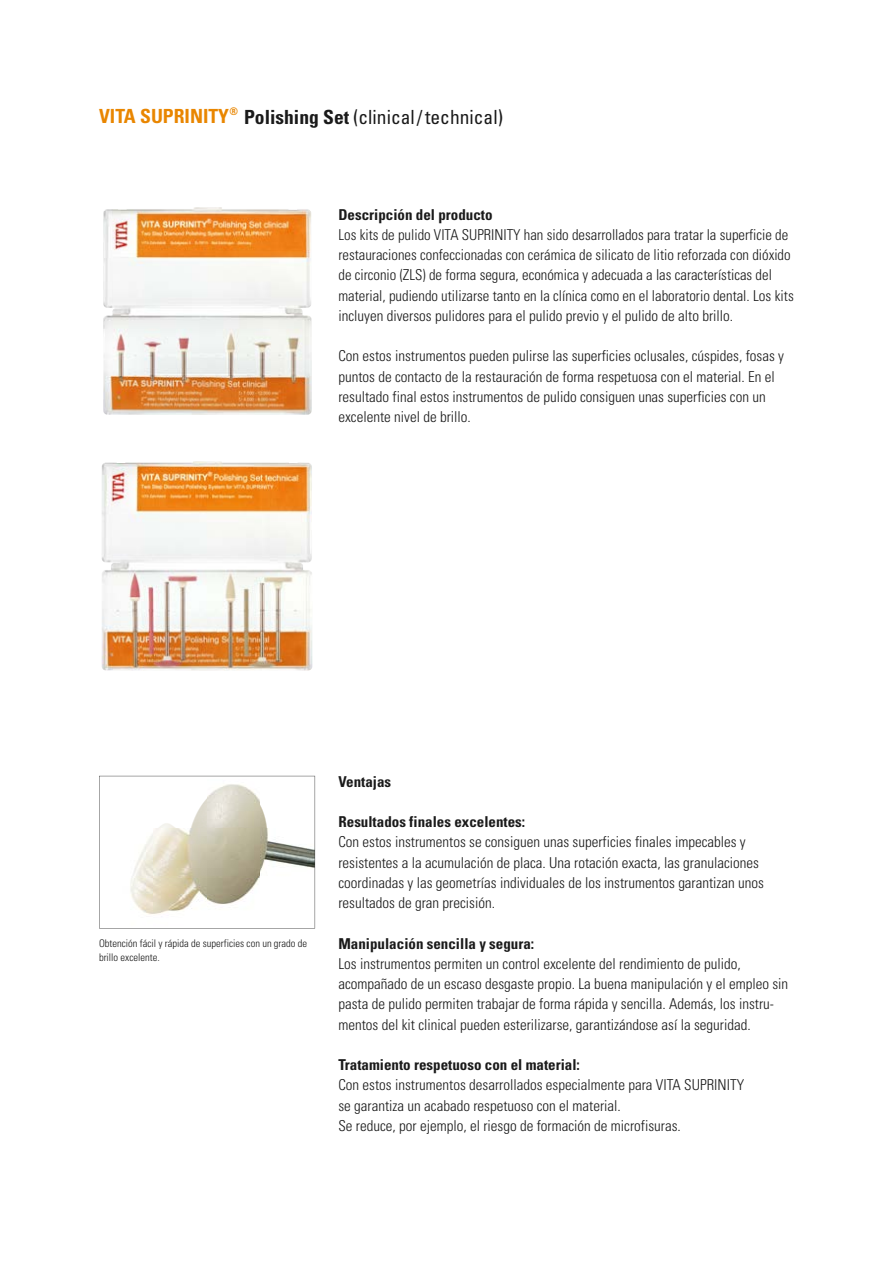
<style>
.page{position:relative;width:893px;height:1263px;background:#fff}
.page>*{position:absolute;margin:0;border:0;box-sizing:border-box;transform-origin:0 0}
.t1{font:condensed 19.5px "Univers";color:#1a1a1a}
.t2{font:300 condensed 15px/20.2px "Univers";color:#1a1a1a}
.t3{font:700 condensed 15px "Univers";color:#1a1a1a}
.t4{font:300 condensed 10.5px/14.7px "Univers";color:#1a1a1a}
.s1{font-weight:700;color:#e98600}
.s2{font-weight:700}
</style>
<div class="page">
<img style="left:102px;top:461px;width:210px;height:209px">
<img style="left:103px;top:207px;width:209px;height:208px">
<svg style="left:99px;top:776px;width:216px;height:152px"></svg>
<h1 class="t1" style="left:99px;top:105px;width:406px"><span class="s1">VITA SUPRINITY</span><sup>®</sup> <span class="s2">Polishing Set</span> (clinical / technical)</h1>
<p class="t3" style="left:338px;top:205px;width:156px">Descripción del producto</p>
<p class="t2" style="left:338px;top:224px;width:457px">Los kits de pulido VITA SUPRINITY han sido desarrollados para tratar la superficie de restauraciones confeccionadas con cerámica de silicato de litio reforzada con dióxido de circonio (ZLS) de forma segura, económica y adecuada a las características del material, pudiendo utilizarse tanto en la clínica como en el laboratorio dental. Los kits incluyen diversos pulidores para el pulido previo y el pulido de alto brillo.</p>
<p class="t2" style="left:338px;top:346px;width:447px">Con estos instrumentos pueden pulirse las superficies oclusales, cúspides, fosas y puntos de contacto de la restauración de forma respetuosa con el material. En el resultado final estos instrumentos de pulido consiguen unas superficies con un excelente nivel de brillo.</p>
<p class="t4" style="left:99px;top:935px;width:210px">Obtención fácil y rápida de superficies con un grado de brillo excelente.</p>
<p class="t3" style="left:338px;top:772px;width:54px">Ventajas</p>
<p class="t3" style="left:338px;top:813px;width:188px">Resultados finales excelentes:</p>
<p class="t2" style="left:338px;top:832px;width:427px">Con estos instrumentos se consiguen unas superficies finales impecables y resistentes a la acumulación de placa. Una rotación exacta, las granulaciones coordinadas y las geometrías individuales de los instrumentos garantizan unos resultados de gran precisión.</p>
<p class="t3" style="left:338px;top:934px;width:197px">Manipulación sencilla y segura:</p>
<p class="t2" style="left:338px;top:953px;width:451px">Los instrumentos permiten un control excelente del rendimiento de pulido, acompañado de un escaso desgaste propio. La buena manipulación y el empleo sin pasta de pulido permiten trabajar de forma rápida y sencilla. Además, los instru&shy;mentos del kit clinical pueden esterilizarse, garantizándose así la seguridad.</p>
<p class="t3" style="left:338px;top:1056px;width:243px">Tratamiento respetuoso con el material:</p>
<p class="t2" style="left:338px;top:1075px;width:407px">Con estos instrumentos desarrollados especialmente para VITA SUPRINITY se garantiza un acabado respetuoso con el material.<br>Se reduce, por ejemplo, el riesgo de formación de microfisuras.</p>
</div>
